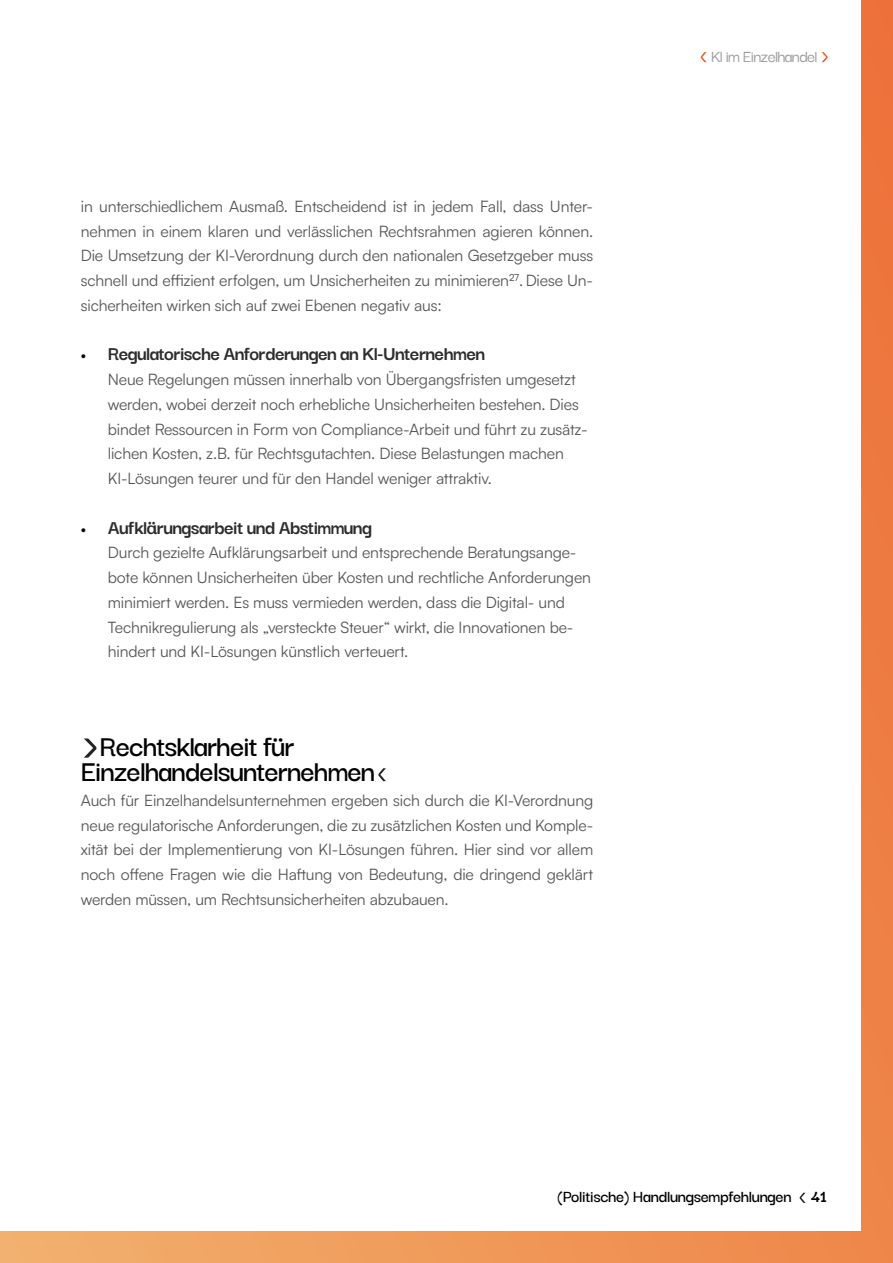
<style>
.page{position:relative;width:893px;height:1263px;background:#fff}
.page>*{position:absolute;margin:0;border:0;box-sizing:border-box;transform-origin:0 0}
.t1{font:600 31.5px/24.8px "Darker Grotesque";letter-spacing:-.03em;color:#000}
.t2{font:700 21px "Darker Grotesque";letter-spacing:-.03em;color:#2d2d2c}
.t3{font:600 18px "Darker Grotesque";letter-spacing:-.02em;color:#000}
.t4{font:500 18px "Darker Grotesque";letter-spacing:-.04em;color:#9d9d9c}
.t5{font:700 15.75px/24.8px "Satoshi Variable";letter-spacing:-.01em;color:#575756;text-align:justify}
.s1{font-family:"Satoshi Variable";font-size:14.25px;color:#000}
.s2{font-weight:700}
</style>
<div class="page">
<svg style="left:800px;top:1193px;width:5px;height:10px"></svg>
<svg style="left:378px;top:768px;width:8px;height:13px"></svg>
<svg style="left:84px;top:738px;width:12px;height:20px"></svg>
<div style="left:861px;top:0;width:32px;height:1263px;background:#ed7b41"></div>
<div style="left:0;top:1231px;width:893px;height:32px;background:linear-gradient(to right,#f2b06e,#ef8548)"></div>
<svg style="left:822px;top:52px;width:5px;height:10px"></svg>
<svg style="left:701px;top:52px;width:6px;height:10px"></svg>
<p class="t5" style="left:81px;top:193px;width:514px">in unterschiedlichem Ausmaß. Entscheidend ist in jedem Fall, dass Unter&shy;nehmen in einem klaren und verlässlichen Rechtsrahmen agieren können.<br>Die Umsetzung der KI-Verordnung durch den nationalen Gesetzgeber muss schnell und effizient erfolgen, um Unsicherheiten zu minimieren²⁷. Diese Un&shy;sicherheiten wirken sich auf zwei Ebenen negativ aus:</p>
<h2 class="t2" style="left:81px;top:338px;width:406px"><span class="s1">•</span> Regulatorische Anforderungen an Kl-Unternehmen</h2>
<p class="t5" style="left:108px;top:366px;width:481px;text-align:left">Neue Regelungen müssen innerhalb von Übergangsfristen umgesetzt werden, wobei derzeit noch erhebliche Unsicherheiten bestehen. Dies bindet Ressourcen in Form von Compliance-Arbeit und führt zu zusätz&shy;lichen Kosten, z.B. für Rechtsgutachten. Diese Belastungen machen KI-Lösungen teurer und für den Handel weniger attraktiv.</p>
<h2 class="t2" style="left:81px;top:511px;width:293px"><span class="s1">•</span> Aufklärungsarbeit und Abstimmung</h2>
<p class="t5" style="left:108px;top:539px;width:485px;text-align:left">Durch gezielte Aufklärungsarbeit und entsprechende Beratungsange&shy;bote können Unsicherheiten über Kosten und rechtliche Anforderungen minimiert werden. Es muss vermieden werden, dass die Digital- und Technikregulierung als „versteckte Steuer“ wirkt, die Innovationen be&shy;hindert und KI-Lösungen künstlich verteuert.</p>
<h1 class="t1" style="left:81px;top:732px;width:296px;text-indent:19px">Rechtsklarheit für<br>Einzelhandelsunternehmen</h1>
<p class="t5" style="left:81px;top:787px;width:514px">Auch für Einzelhandelsunternehmen ergeben sich durch die KI-Verordnung neue regulatorische Anforderungen, die zu zusätzlichen Kosten und Komple&shy;xität bei der Implementierung von KI-Lösungen führen. Hier sind vor allem noch offene Fragen wie die Haftung von Bedeutung, die dringend geklärt werden müssen, um Rechtsunsicherheiten abzubauen.</p>
<p class="t4" style="left:711px;top:43px;width:108px">Kl im Einzelhandel</p>
<p class="t3" style="left:557px;top:1183px;width:271px">(Politische) Handlungsempfehlungen <span class="s2">41</span></p>
</div>
